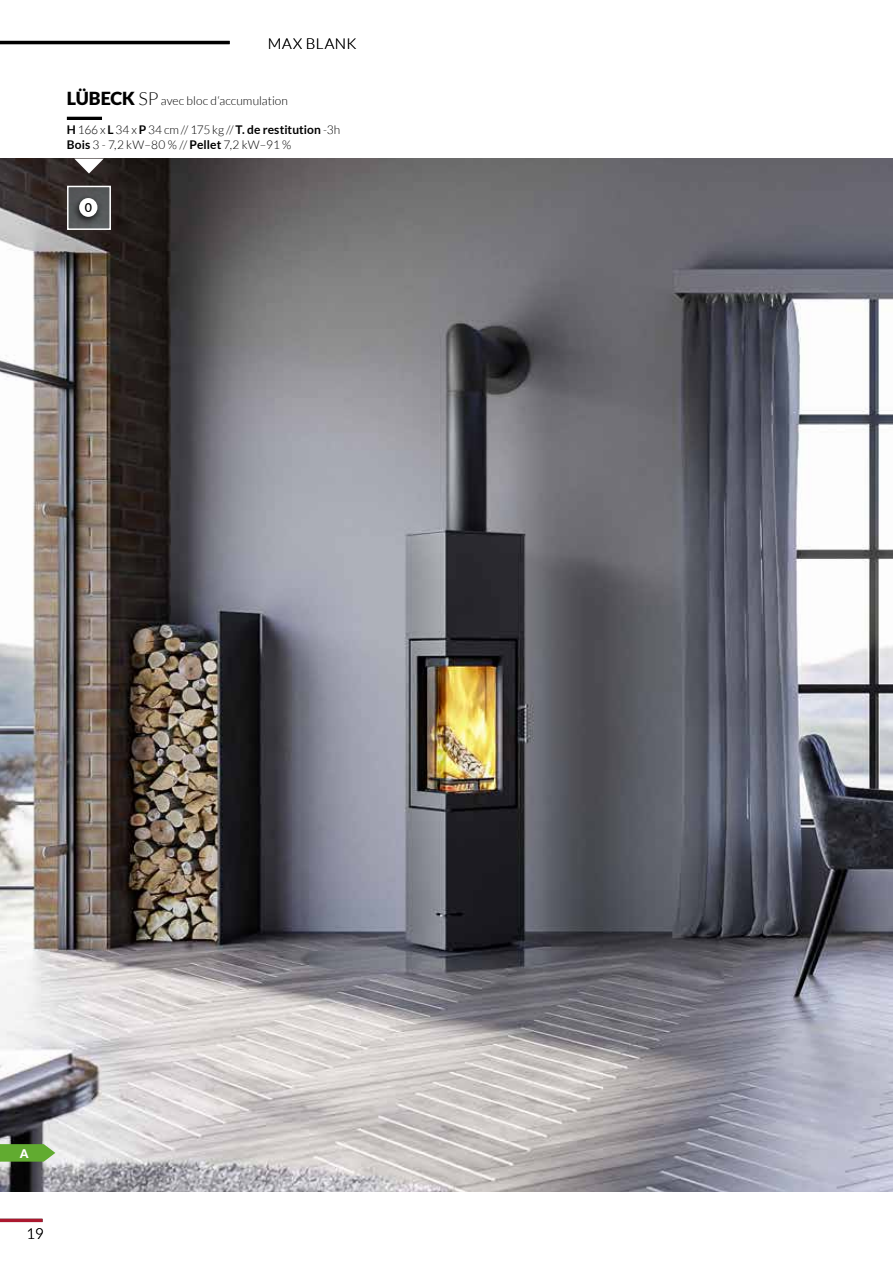
<style>
.page{position:relative;width:893px;height:1263px;background:#fff}
.page>*{position:absolute;margin:0;border:0;box-sizing:border-box;transform-origin:0 0}
.t1{font:300 15px "Lato";letter-spacing:.04em;color:#000}
.t2{font:600 12.45px "Lato";color:#000}
.t3{font:300 12px/14.4px "Lato";letter-spacing:.005em;color:#000}
.t4{font:900 12px "Lato";color:#fff}
.s1{font-weight:900;font-size:18px}
.s2{font-size:18px}
.s3{font-weight:700}
</style>
<div class="page">
<hr style="left:0;top:1219px;width:43px;height:3px;background:#ab182f">
<hr style="left:0;top:41px;width:230px;height:3px;background:#000">
<img style="left:0;top:159px;width:893px;height:1033px">
<svg style="left:74px;top:159px;width:30px;height:15px"></svg>
<hr style="left:67px;top:117px;width:35px;height:3px;background:#000">
<img style="left:70px;top:189px;width:38px;height:38px">
<div style="left:67px;top:186px;width:44px;height:44px;border:2px solid #fff"></div>
<div style="left:71px;top:194px;width:31px;height:32px;background:#000;opacity:.75"></div>
<div style="left:79px;top:198px;width:18px;height:19px;background:#fff;border-radius:50%"></div>
<svg style="left:0;top:1144px;width:55px;height:18px"></svg>
<p class="t1" style="left:268px;top:35px;width:90px">MAX BLANK</p>
<p class="t3" style="left:67px;top:94px;width:223px"><span class="s1">LÜBECK</span> <span class="s2">SP</span> avec bloc d‘accumulation</p>
<p class="t3" style="left:67px;top:123px;width:275px"><span class="s3">H</span> 166 x <span class="s3">L</span> 34 x <span class="s3">P</span> 34 cm // 175 kg // <span class="s3">T. de restitution</span> -3h<br><span class="s3">Bois</span> 3 - 7,2 kW–80 % // <span class="s3">Pellet</span> 7,2 kW–91 %</p>
<p class="t2" style="left:85px;top:199px;width:9px">0</p>
<p class="t4" style="left:20px;top:1146px;width:10px">A</p>
<p class="t1" style="left:26px;top:1226px;width:19px">19</p>
</div>
